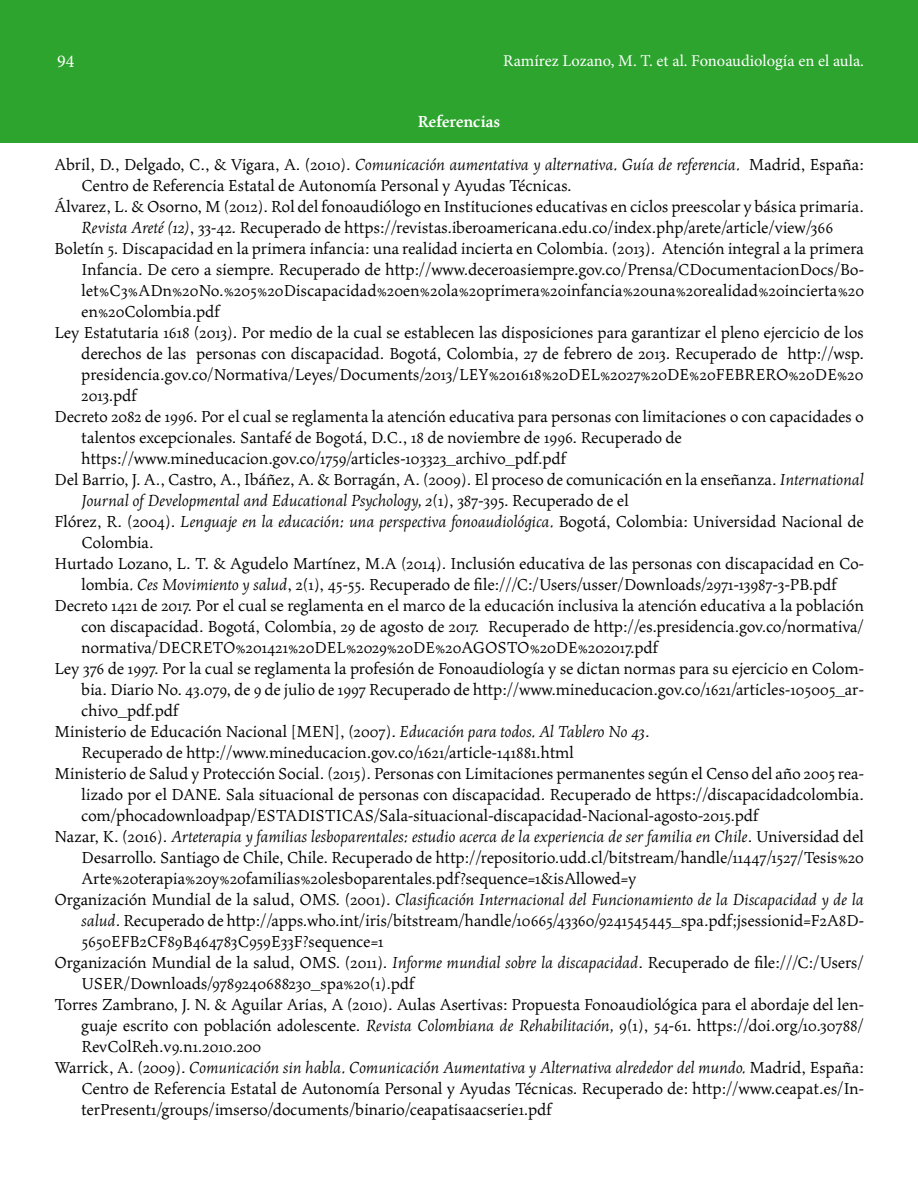
<style>
.page{position:relative;width:918px;height:1188px;background:#fff}
.page>*{position:absolute;margin:0;border:0;box-sizing:border-box;transform-origin:0 0}
.t1{font:18px "Maiola Pro";color:#000}
.t2{font:italic 18px "Maiola Pro";color:#000}
.t3{font:700 18px "Maiola Pro";color:#fff}
.t4{font:18px "Minion Pro";color:#fff}
.t5{font:16.5px "Minion Pro";color:#fff}
.s1{font-style:normal}
.s2{font-style:italic}
</style>
<div class="page">
<div style="left:0;top:0;width:918px;height:142px;background:#2ca42d"></div>
<p class="t4" style="left:57px;top:49px;width:19px">94</p>
<p class="t5" style="left:503px;top:50px;width:362px">Ramírez Lozano, M. T. et al. Fonoaudiología en el aula.</p>
<p class="t3" style="left:418px;top:112px;width:84px">Referencias</p>
<p class="t2" style="left:55px;top:154px;width:811px"><span class="s1">Abril, D., Delgado, C., &amp; Vigara, A. (2010).</span> Comunicación aumentativa y alternativa. Guía de referencia. <span class="s1">Madrid, España:</span></p>
<p class="t1" style="left:82px;top:175px;width:492px">Centro de Referencia Estatal de Autonomía Personal y Ayudas Técnicas.</p>
<p class="t1" style="left:55px;top:196px;width:811px">Álvarez, L. &amp; Osorno, M (2012). Rol del fonoaudiólogo en Instituciones educativas en ciclos preescolar y básica primaria.</p>
<p class="t1" style="left:82px;top:217px;width:753px"><span class="s2">Revista Areté (12)</span>, 33-42. Recuperado de https://revistas.iberoamericana.edu.co/index.php/arete/article/view/366</p>
<p class="t1" style="left:55px;top:238px;width:811px">Boletín 5. Discapacidad en la primera infancia: una realidad incierta en Colombia. (2013). Atención integral a la primera</p>
<p class="t1" style="left:82px;top:259px;width:784px">Infancia. De cero a siempre. Recuperado de http://www.deceroasiempre.gov.co/Prensa/CDocumentacionDocs/Bo-</p>
<p class="t1" style="left:82px;top:280px;width:784px">let%C3%ADn%20No.%205%20Discapacidad%20en%20la%20primera%20infancia%20una%20realidad%20incierta%20</p>
<p class="t1" style="left:82px;top:301px;width:140px">en%20Colombia.pdf</p>
<p class="t1" style="left:55px;top:322px;width:811px">Ley Estatutaria 1618 (2013). Por medio de la cual se establecen las disposiciones para garantizar el pleno ejercicio de los</p>
<p class="t1" style="left:82px;top:343px;width:784px">derechos de las personas con discapacidad. Bogotá, Colombia, 27 de febrero de 2013. Recuperado de http://wsp.</p>
<p class="t1" style="left:82px;top:364px;width:783px">presidencia.gov.co/Normativa/Leyes/Documents/2013/LEY%201618%20DEL%2027%20DE%20FEBRERO%20DE%20</p>
<p class="t1" style="left:82px;top:385px;width:57px">2013.pdf</p>
<p class="t1" style="left:55px;top:406px;width:811px">Decreto 2082 de 1996. Por el cual se reglamenta la atención educativa para personas con limitaciones o con capacidades o</p>
<p class="t1" style="left:82px;top:427px;width:602px">talentos excepcionales. Santafé de Bogotá, D.C., 18 de noviembre de 1996. Recuperado de</p>
<p class="t1" style="left:82px;top:448px;width:486px">https://www.mineducacion.gov.co/1759/articles-103323_archivo_pdf.pdf</p>
<p class="t1" style="left:55px;top:469px;width:811px">Del Barrio, J. A., Castro, A., Ibáñez, A. &amp; Borragán, A. (2009). El proceso de comunicación en la enseñanza. <span class="s2">International</span></p>
<p class="t2" style="left:82px;top:490px;width:549px">Journal of Developmental and Educational Psychology, 2<span class="s1">(1), 387-395. Recuperado de el</span></p>
<p class="t1" style="left:55px;top:512px;width:811px">Flórez, R. (2004). <span class="s2">Lenguaje en la educación: una perspectiva fonoaudiológica.</span> Bogotá, Colombia: Universidad Nacional de</p>
<p class="t1" style="left:82px;top:533px;width:74px">Colombia.</p>
<p class="t1" style="left:55px;top:554px;width:811px">Hurtado Lozano, L. T. &amp; Agudelo Martínez, M.A (2014). Inclusión educativa de las personas con discapacidad en Co-</p>
<p class="t1" style="left:82px;top:575px;width:757px">lombia<span class="s2">. Ces Movimiento y salud</span>, 2(1), 45-55. Recuperado de file:///C:/Users/usser/Downloads/2971-13987-3-PB.pdf</p>
<p class="t1" style="left:55px;top:596px;width:811px">Decreto 1421 de 2017. Por el cual se reglamenta en el marco de la educación inclusiva la atención educativa a la población</p>
<p class="t1" style="left:82px;top:617px;width:784px">con discapacidad. Bogotá, Colombia, 29 de agosto de 2017. Recuperado de http://es.presidencia.gov.co/normativa/</p>
<p class="t1" style="left:82px;top:638px;width:578px">normativa/DECRETO%201421%20DEL%2029%20DE%20AGOSTO%20DE%202017.pdf</p>
<p class="t1" style="left:55px;top:659px;width:811px">Ley 376 de 1997. Por la cual se reglamenta la profesión de Fonoaudiología y se dictan normas para su ejercicio en Colom-</p>
<p class="t1" style="left:82px;top:680px;width:784px">bia. Diario No. 43.079, de 9 de julio de 1997 Recuperado de http://www.mineducacion.gov.co/1621/articles-105005_ar-</p>
<p class="t1" style="left:82px;top:701px;width:99px">chivo_pdf.pdf</p>
<p class="t1" style="left:55px;top:722px;width:597px">Ministerio de Educación Nacional [MEN], (2007). <span class="s2">Educación para todos. Al Tablero No 43</span>.</p>
<p class="t1" style="left:82px;top:743px;width:494px">Recuperado de http://www.mineducacion.gov.co/1621/article-141881.html</p>
<p class="t1" style="left:55px;top:764px;width:811px">Ministerio de Salud y Protección Social. (2015). Personas con Limitaciones permanentes según el Censo del año 2005 rea-</p>
<p class="t1" style="left:82px;top:785px;width:784px">lizado por el DANE. Sala situacional de personas con discapacidad. Recuperado de https://discapacidadcolombia.</p>
<p class="t1" style="left:82px;top:806px;width:679px">com/phocadownloadpap/ESTADISTICAS/Sala-situacional-discapacidad-Nacional-agosto-2015.pdf</p>
<p class="t2" style="left:55px;top:827px;width:811px"><span class="s1">Nazar, K. (2016).</span> Arteterapia y familias lesboparentales: estudio acerca de la experiencia de ser familia en Chile<span class="s1">. Universidad del</span></p>
<p class="t1" style="left:82px;top:848px;width:784px">Desarrollo. Santiago de Chile, Chile. Recuperado de http://repositorio.udd.cl/bitstream/handle/11447/1527/Tesis%20</p>
<p class="t1" style="left:82px;top:869px;width:556px">Arte%20terapia%20y%20familias%20lesboparentales.pdf?sequence=1&amp;isAllowed=y</p>
<p class="t2" style="left:55px;top:890px;width:811px"><span class="s1">Organización Mundial de la salud, OMS. (2001).</span> Clasificación Internacional del Funcionamiento de la Discapacidad y de la</p>
<p class="t1" style="left:82px;top:910px;width:784px"><span class="s2">salud</span>. Recuperado de http://apps.who.int/iris/bitstream/handle/10665/43360/9241545445_spa.pdf;jsessionid=F2A8D-</p>
<p class="t1" style="left:82px;top:931px;width:303px">5650EFB2CF89B464783C959E33F?sequence=1</p>
<p class="t1" style="left:55px;top:952px;width:811px">Organización Mundial de la salud, OMS. (2011). <span class="s2">Informe mundial sobre la discapacidad</span>. Recuperado de file:///C:/Users/</p>
<p class="t1" style="left:82px;top:973px;width:335px">USER/Downloads/9789240688230_spa%20(1).pdf</p>
<p class="t1" style="left:55px;top:994px;width:811px">Torres Zambrano, J. N. &amp; Aguilar Arias, A (2010). Aulas Asertivas: Propuesta Fonoaudiológica para el abordaje del len-</p>
<p class="t1" style="left:82px;top:1015px;width:784px">guaje escrito con población adolescente. <span class="s2">Revista Colombiana de Rehabilitación,</span> 9(1), 54-61. https://doi.org/10.30788/</p>
<p class="t1" style="left:82px;top:1036px;width:181px">RevColReh.v9.n1.2010.200</p>
<p class="t2" style="left:55px;top:1057px;width:811px"><span class="s1">Warrick, A. (2009).</span> Comunicación sin habla. Comunicación Aumentativa y Alternativa alrededor del mundo. <span class="s1">Madrid, España:</span></p>
<p class="t1" style="left:82px;top:1078px;width:784px">Centro de Referencia Estatal de Autonomía Personal y Ayudas Técnicas. Recuperado de: http://www.ceapat.es/In-</p>
<p class="t1" style="left:82px;top:1099px;width:472px">terPresent1/groups/imserso/documents/binario/ceapatisaacserie1.pdf</p>
</div>
